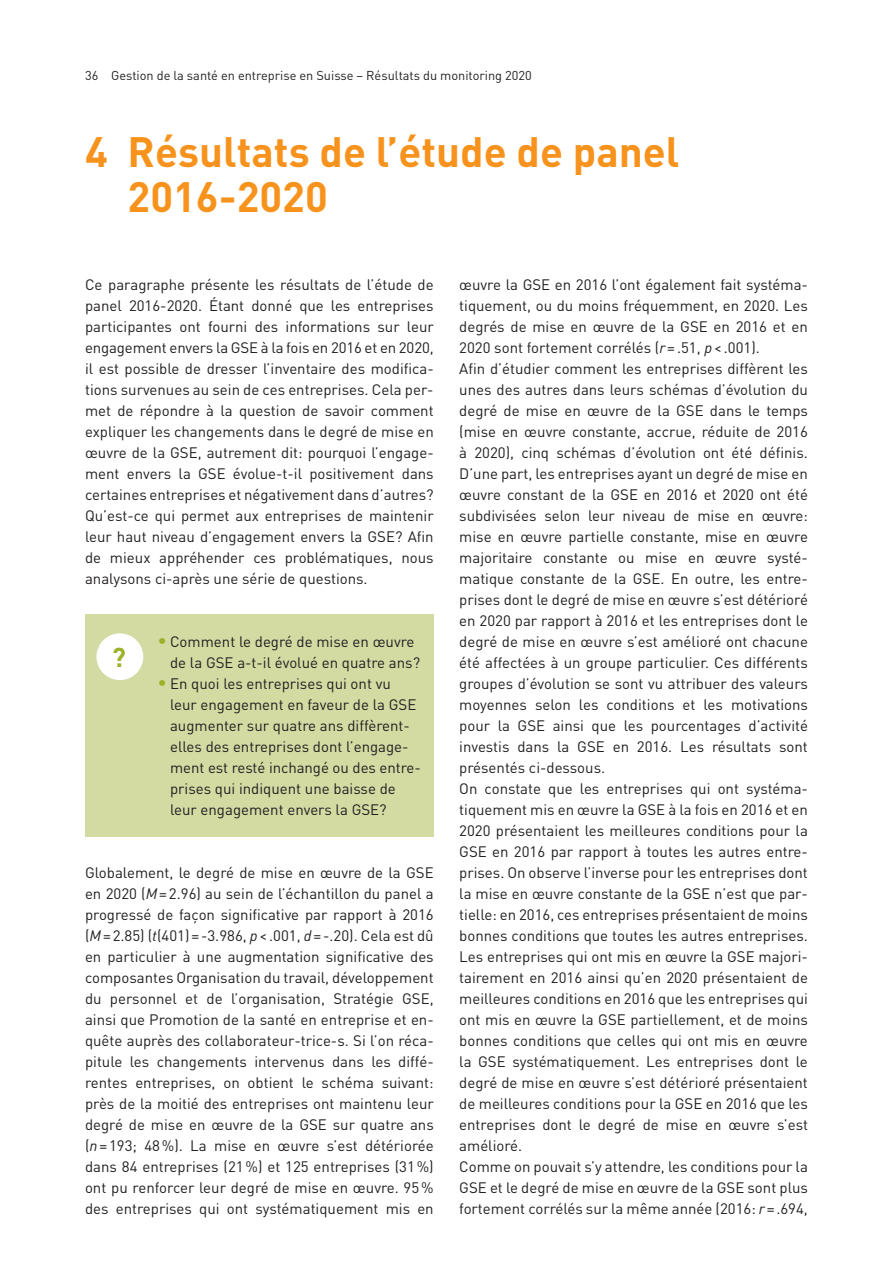
<style>
.page{position:relative;width:893px;height:1263px;background:#fff}
.page>*{position:absolute;margin:0;border:0;box-sizing:border-box;transform-origin:0 0}
.t1{font:700 42px/45px "DIN Pro";color:#f7931d}
.t2{font:700 27px "DIN Pro";color:#9cb226}
.t3{font:15px/21px "DIN Pro";color:#231f20}
.t4{font:12.75px "DIN Pro";color:#231f20}
.s1{font-size:18px;color:#9cb226}
.s2{font-style:italic}
</style>
<div class="page">
<div style="left:85px;top:614px;width:349px;height:223px;background:#d3dba3"></div>
<div style="left:96px;top:633px;width:47px;height:47px;background:#fff;border-radius:50%"></div>
<p class="t4" style="left:85px;top:66px;width:448px">36 Gestion de la santé en entreprise en Suisse – Résultats du monitoring 2020</p>
<h1 class="t1" style="left:128px;top:128px;width:554px;text-indent:-43px">4 Résultats de l’étude de panel<br>2016-2020</h1>
<p class="t3" style="left:85px;top:273px;width:350px;text-align:justify">Ce paragraphe présente les résultats de l’étude de panel 2016-2020. Étant donné que les entreprises participantes ont fourni des informations sur leur engagement envers la GSE à la fois en 2016 et en 2020, il est possible de dresser l’inventaire des modifica&shy;tions survenues au sein de ces entreprises. Cela per&shy;met de répondre à la question de savoir comment expliquer les changements dans le degré de mise en œuvre de la GSE, autrement dit: pourquoi l’engage&shy;ment envers la GSE évolue-t-il positivement dans certaines entreprises et négativement dans d’autres?<br>Qu’est-ce qui permet aux entreprises de maintenir leur haut niveau d’engagement envers la GSE? Afin de mieux appréhender ces problématiques, nous analysons ci-après une série de questions.</p>
<h2 class="t2" style="left:112px;top:639px;width:16px">?</h2>
<p class="t3" style="left:170px;top:630px;width:252px;text-indent:-13px"><span class="s1">•</span> Comment le degré de mise en œuvre de la GSE a-t-il évolué en quatre ans?</p>
<p class="t3" style="left:170px;top:672px;width:252px;text-indent:-13px"><span class="s1">•</span> En quoi les entreprises qui ont vu leur engagement en faveur de la GSE augmenter sur quatre ans diffèrent&shy;elles des entreprises dont l’engage&shy;ment est resté inchangé ou des entre&shy;prises qui indiquent une baisse de leur engagement envers la GSE?</p>
<p class="t3" style="left:85px;top:861px;width:350px;text-align:justify">Globalement, le degré de mise en œuvre de la GSE en 2020 (<span class="s2">M</span>=2.96) au sein de l’échantillon du panel a progressé de façon significative par rapport à 2016 (<span class="s2">M</span>=2.85) (<span class="s2">t</span>(401)=-3.986, <span class="s2">p</span>&lt;.001, <span class="s2">d</span>=-.20). Cela est dû en particulier à une augmentation significative des composantes Organisation du travail, développement du personnel et de l’organisation, Stratégie GSE, ainsi que Promotion de la santé en entreprise et en&shy;quête auprès des collaborateur-trice-s. Si l’on réca&shy;pitule les changements intervenus dans les diffé&shy;rentes entreprises, on obtient le schéma suivant: près de la moitié des entreprises ont maintenu leur degré de mise en œuvre de la GSE sur quatre ans (<span class="s2">n</span>=193; 48%). La mise en œuvre s’est détériorée dans 84 entreprises (21%) et 125 entreprises (31%) ont pu renforcer leur degré de mise en œuvre. 95% des entreprises qui ont systématiquement mis en</p>
<p class="t3" style="left:459px;top:273px;width:350px">œuvre la GSE en 2016 l’ont également fait systéma&shy;tiquement, ou du moins fréquemment, en 2020. Les degrés de mise en œuvre de la GSE en 2016 et en 2020 sont fortement corrélés (<span class="s2">r</span>=.51, <span class="s2">p</span>&lt;.001).<br>Afin d’étudier comment les entreprises diffèrent les unes des autres dans leurs schémas d’évolution du degré de mise en œuvre de la GSE dans le temps (mise en œuvre constante, accrue, réduite de 2016 à 2020), cinq schémas d’évolution ont été définis.<br>D’une part, les entreprises ayant un degré de mise en œuvre constant de la GSE en 2016 et 2020 ont été subdivisées selon leur niveau de mise en œuvre: mise en œuvre partielle constante, mise en œuvre majoritaire constante ou mise en œuvre systé&shy;matique constante de la GSE. En outre, les entre&shy;prises dont le degré de mise en œuvre s’est détérioré en 2020 par rapport à 2016 et les entreprises dont le degré de mise en œuvre s’est amélioré ont chacune été affectées à un groupe particulier. Ces différents groupes d’évolution se sont vu attribuer des valeurs moyennes selon les conditions et les motivations pour la GSE ainsi que les pourcentages d’activité investis dans la GSE en 2016. Les résultats sont présentés ci-dessous.<br>On constate que les entreprises qui ont systéma&shy;tiquement mis en œuvre la GSE à la fois en 2016 et en 2020 présentaient les meilleures conditions pour la GSE en 2016 par rapport à toutes les autres entre&shy;prises. On observe l’inverse pour les entreprises dont la mise en œuvre constante de la GSE n’est que par&shy;tielle: en 2016, ces entreprises présentaient de moins bonnes conditions que toutes les autres entreprises.<br>Les entreprises qui ont mis en œuvre la GSE majori&shy;tairement en 2016 ainsi qu’en 2020 présentaient de meilleures conditions en 2016 que les entreprises qui ont mis en œuvre la GSE partiellement, et de moins bonnes conditions que celles qui ont mis en œuvre la GSE systématiquement. Les entreprises dont le degré de mise en œuvre s’est détérioré présentaient de meilleures conditions pour la GSE en 2016 que les entreprises dont le degré de mise en œuvre s’est amélioré.<br>Comme on pouvait s’y attendre, les conditions pour la GSE et le degré de mise en œuvre de la GSE sont plus fortement corrélés sur la même année (2016: <span class="s2">r</span>=.694,</p>
</div>
